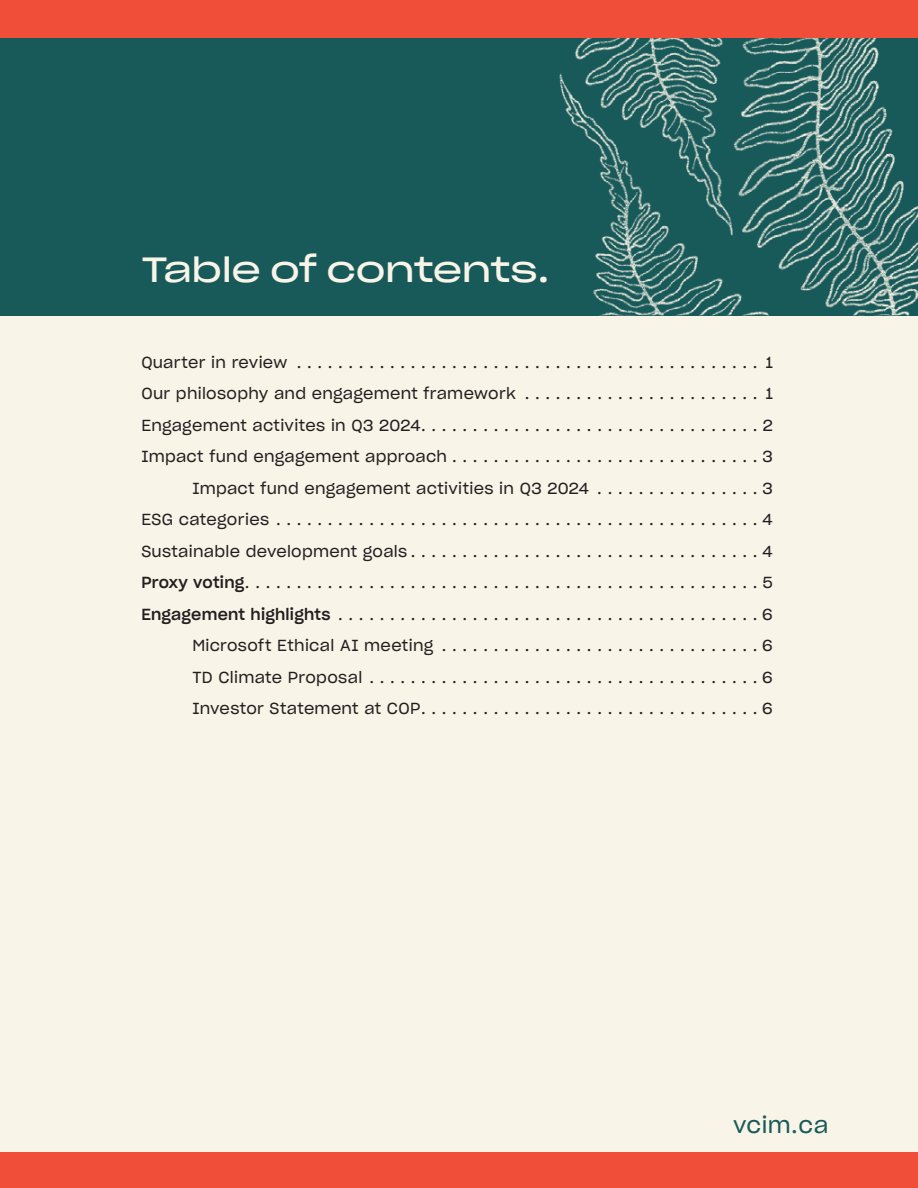
<style>
.page{position:relative;width:918px;height:1188px;background:#f8f4e7}
.page>*{position:absolute;margin:0;border:0;box-sizing:border-box;transform-origin:0 0}
.Main_Heading_-_cream{font:34.5px "Sharp Grotesk Book 25";letter-spacing:-.015em;color:#f8f4e7}
.t1{font:22.5px "Sharp Grotesk Book 20";letter-spacing:.02em;color:#185959}
.Body{font:15.75px "Sharp Grotesk Book 20";letter-spacing:.02em;color:#231f20}
.s1{font-family:"Sharp Grotesk Medium 20"}
</style>
<div class="page">
<div style="left:0;top:0;width:918px;height:315px;background:#185959"></div>
<img style="left:556px;top:37px;width:362px;height:278px">
<div style="left:0;top:1152px;width:918px;height:36px;background:#f04e39"></div>
<div style="left:0;top:0;width:918px;height:37px;background:#f04e39"></div>
<p class="Main_Heading_-_cream" style="left:141px;top:240px;width:410px">Table of contents.</p>
<p class="Body" style="left:141px;top:350px;width:633px">Quarter in review . . . . . . . . . . . . . . . . . . . . . . . . . . . . . . . . . . . . . . . . . . . . . 1</p>
<p class="Body" style="left:141px;top:381px;width:633px">Our philosophy and engagement framework . . . . . . . . . . . . . . . . . . . . . . . 1</p>
<p class="Body" style="left:141px;top:413px;width:633px">Engagement activites in Q3 2024 . . . . . . . . . . . . . . . . . . . . . . . . . . . . . . . . 2</p>
<p class="Body" style="left:141px;top:444px;width:633px">Impact fund engagement approach . . . . . . . . . . . . . . . . . . . . . . . . . . . . . 3</p>
<p class="Body" style="left:192px;top:476px;width:582px">Impact fund engagement activities in Q3 2024 . . . . . . . . . . . . . . . 3</p>
<p class="Body" style="left:141px;top:507px;width:633px">ESG categories . . . . . . . . . . . . . . . . . . . . . . . . . . . . . . . . . . . . . . . . . . . . . . 4</p>
<p class="Body" style="left:141px;top:539px;width:633px">Sustainable development goals . . . . . . . . . . . . . . . . . . . . . . . . . . . . . . . . . 4</p>
<p class="Body" style="left:141px;top:570px;width:633px"><span class="s1">Proxy voting</span> . . . . . . . . . . . . . . . . . . . . . . . . . . . . . . . . . . . . . . . . . . . . . . . . . 5</p>
<p class="Body" style="left:141px;top:602px;width:633px"><span class="s1">Engagement highlights</span> . . . . . . . . . . . . . . . . . . . . . . . . . . . . . . . . . . . . . . . . 6</p>
<p class="Body" style="left:192px;top:633px;width:582px">Microsoft Ethical AI meeting . . . . . . . . . . . . . . . . . . . . . . . . . . . . . . 6</p>
<p class="Body" style="left:192px;top:665px;width:582px">TD Climate Proposal . . . . . . . . . . . . . . . . . . . . . . . . . . . . . . . . . . . . . 6</p>
<p class="Body" style="left:192px;top:696px;width:582px">Investor Statement at COP . . . . . . . . . . . . . . . . . . . . . . . . . . . . . . . . 6</p>
<p class="t1" style="left:733px;top:1107px;width:97px">vcim.ca</p>
</div>
